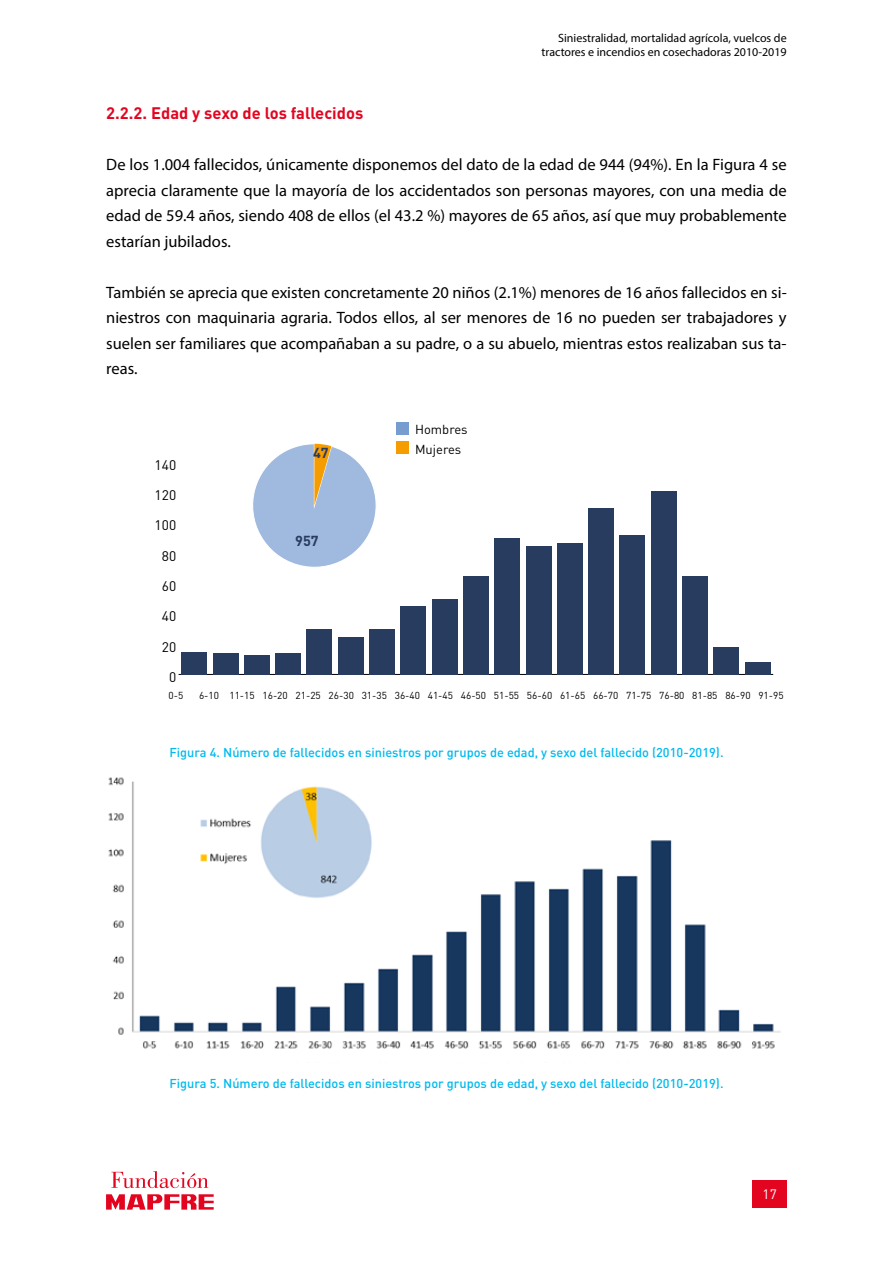
<style>
.page{position:relative;width:893px;height:1263px;background:#fff}
.page>*{position:absolute;margin:0;border:0;box-sizing:border-box;transform-origin:0 0}
.t1{font:16.5px/25.5px "Myriad Pro";color:#000;text-align:justify}
.t2{font:700 16.5px "DI Ng";color:#e30520}
.t3{font:700 14.4px "DI Ng";color:#293c5f}
.t4{font:13.8px "DI Ng";color:#000}
.t5{font:13.5px "DI Ng";color:#fff}
.t6{font:12.9px/19.6px "DI Ng";color:#000}
.t7{font:500 12.75px "DI Ng";color:#00baee}
.t8{font:12px/14.4px "Myriad Pro";color:#000;text-align:right}
.t9{font:10.05px "DI Ng";color:#000}
</style>
<div class="page">
<svg style="left:106px;top:1194px;width:108px;height:15px"></svg>
<svg style="left:111px;top:1171px;width:97px;height:17px"></svg>
<div style="left:753px;top:1180px;width:34px;height:28px;background:#e30520"></div>
<hr style="left:179px;top:674px;width:594px;height:1px;background:#000">
<div style="left:745px;top:662px;width:25px;height:12px;background:#273c5f"></div>
<div style="left:714px;top:647px;width:25px;height:27px;background:#273c5f"></div>
<div style="left:682px;top:576px;width:25px;height:98px;background:#273c5f"></div>
<div style="left:651px;top:491px;width:25px;height:183px;background:#273c5f"></div>
<div style="left:620px;top:535px;width:25px;height:139px;background:#273c5f"></div>
<div style="left:589px;top:508px;width:25px;height:166px;background:#273c5f"></div>
<div style="left:557px;top:543px;width:25px;height:131px;background:#273c5f"></div>
<div style="left:526px;top:546px;width:25px;height:128px;background:#273c5f"></div>
<div style="left:495px;top:538px;width:25px;height:136px;background:#273c5f"></div>
<div style="left:463px;top:576px;width:25px;height:98px;background:#273c5f"></div>
<div style="left:432px;top:599px;width:25px;height:75px;background:#273c5f"></div>
<div style="left:401px;top:606px;width:25px;height:68px;background:#273c5f"></div>
<div style="left:369px;top:629px;width:26px;height:45px;background:#273c5f"></div>
<div style="left:338px;top:637px;width:25px;height:37px;background:#273c5f"></div>
<div style="left:307px;top:629px;width:25px;height:45px;background:#273c5f"></div>
<div style="left:276px;top:653px;width:25px;height:21px;background:#273c5f"></div>
<div style="left:244px;top:655px;width:25px;height:19px;background:#273c5f"></div>
<div style="left:213px;top:653px;width:25px;height:21px;background:#273c5f"></div>
<div style="left:182px;top:652px;width:25px;height:22px;background:#273c5f"></div>
<svg style="left:253px;top:443px;width:123px;height:124px"></svg>
<div style="left:396px;top:422px;width:13px;height:12px;background:#779ccf"></div>
<div style="left:396px;top:442px;width:13px;height:12px;background:#f59c00"></div>
<img style="left:108px;top:777px;width:673px;height:272px">
<p class="t8" style="left:541px;top:30px;width:247px">Siniestralidad, mortalidad agrícola, vuelcos de tractores e incendios en cosechadoras 2010-2019</p>
<p class="t2" style="left:106px;top:102px;width:258px">2.2.2. Edad y sexo de los fallecidos</p>
<p class="t1" style="left:106px;top:151px;width:682px">De los 1.004 fallecidos, únicamente disponemos del dato de la edad de 944 (94%). En la Figura 4 se aprecia claramente que la mayoría de los accidentados son personas mayores, con una media de edad de 59.4 años, siendo 408 de ellos (el 43.2 %) mayores de 65 años, así que muy probablemente estarían jubilados.</p>
<p class="t1" style="left:106px;top:279px;width:682px">También se aprecia que existen concretamente 20 niños (2.1%) menores de 16 años fallecidos en si&shy;niestros con maquinaria agraria. Todos ellos, al ser menores de 16 no pueden ser trabajadores y suelen ser familiares que acompañaban a su padre, o a su abuelo, mientras estos realizaban sus ta&shy;reas.</p>
<p class="t4" style="left:155px;top:456px;width:23px">140</p>
<p class="t4" style="left:155px;top:487px;width:23px">120</p>
<p class="t4" style="left:155px;top:517px;width:23px">100</p>
<p class="t4" style="left:162px;top:547px;width:16px">80</p>
<p class="t4" style="left:162px;top:577px;width:16px">60</p>
<p class="t4" style="left:162px;top:608px;width:16px">40</p>
<p class="t4" style="left:162px;top:638px;width:16px">20</p>
<p class="t4" style="left:169px;top:668px;width:9px">0</p>
<p class="t3" style="left:313px;top:443px;width:17px">47</p>
<p class="t3" style="left:295px;top:531px;width:25px">957</p>
<p class="t6" style="left:415px;top:419px;width:54px">Hombres<br>Mujeres</p>
<p class="t9" style="left:169px;top:689px;width:16px">0-5</p>
<p class="t9" style="left:199px;top:689px;width:586px">6-10 11-15 16-20 21-25 26-30 31-35 36-40 41-45 46-50 51-55 56-60 61-65 66-70 71-75 76-80 81-85 86-90 91-95</p>
<p class="t7" style="left:169px;top:744px;width:556px">Figura 4. Número de fallecidos en siniestros por grupos de edad, y sexo del fallecido (2010-2019).</p>
<p class="t7" style="left:169px;top:1075px;width:556px">Figura 5. Número de fallecidos en siniestros por grupos de edad, y sexo del fallecido (2010-2019).</p>
<p class="t5" style="left:763px;top:1186px;width:16px">17</p>
</div>
